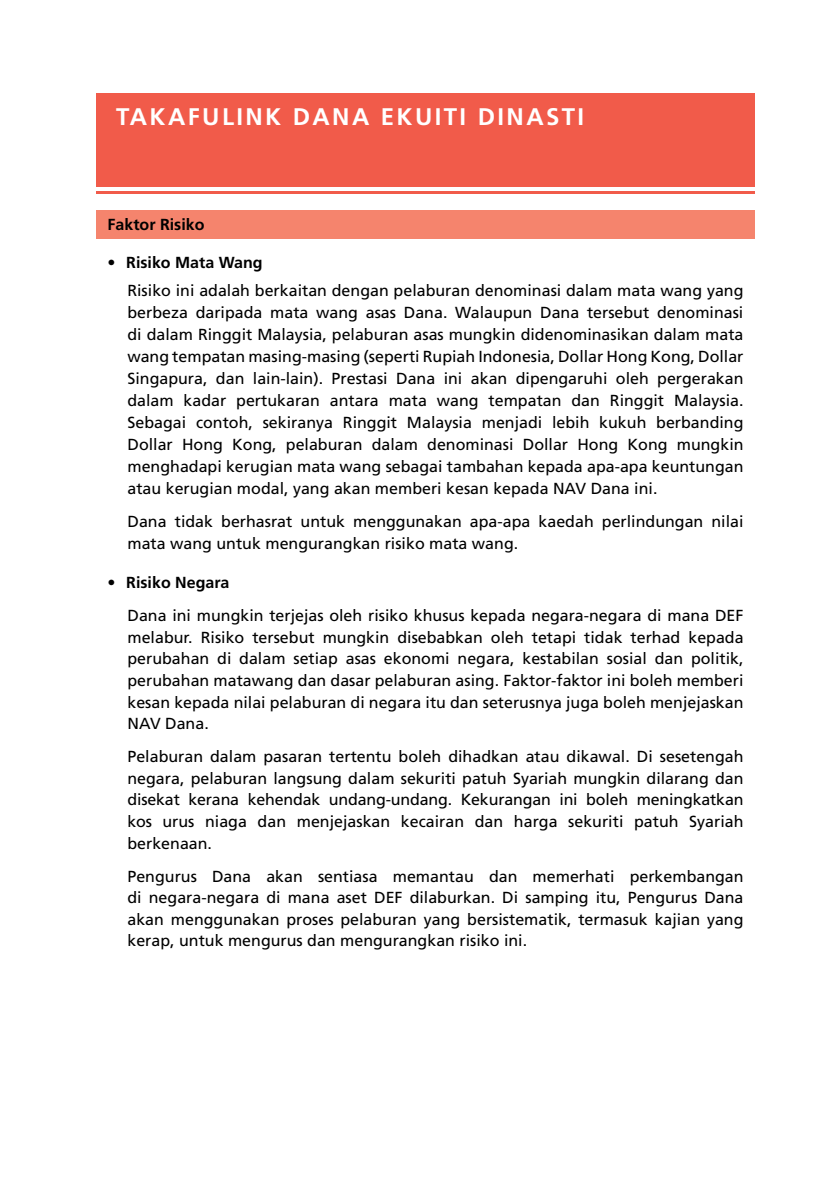
<style>
.page{position:relative;width:840px;height:1191px;background:#fff}
.page>*{position:absolute;margin:0;border:0;box-sizing:border-box;transform-origin:0 0}
.t1{font:700 24px "Frutiger";letter-spacing:.1em;color:#fff}
.t2{font:16px/21.6px "Frutiger";color:#000;text-align:justify}
.t3{font:700 16px "Frutiger";color:#000}
</style>
<div class="page">
<div style="left:96px;top:93px;width:658px;height:94px;background:#f15b4a"></div>
<hr style="left:96px;top:191px;width:658px;height:3px;background:#f15b4a">
<div style="left:96px;top:211px;width:658px;height:28px;background:#f5846d"></div>
<h1 class="t1" style="left:116px;top:103px;width:469px">TAKAFULINK DANA EKUITI DINASTI</h1>
<p class="t3" style="left:107px;top:215px;width:98px">Faktor Risiko</p>
<p class="t3" style="left:107px;top:253px;width:156px">• Risiko Mata Wang</p>
<p class="t2" style="left:127px;top:279px;width:617px">Risiko ini adalah berkaitan dengan pelaburan denominasi dalam mata wang yang berbeza daripada mata wang asas Dana. Walaupun Dana tersebut denominasi di dalam Ringgit Malaysia, pelaburan asas mungkin didenominasikan dalam mata wang tempatan masing-masing (seperti Rupiah Indonesia, Dollar Hong Kong, Dollar Singapura, dan lain-lain). Prestasi Dana ini akan dipengaruhi oleh pergerakan dalam kadar pertukaran antara mata wang tempatan dan Ringgit Malaysia.<br>Sebagai contoh, sekiranya Ringgit Malaysia menjadi lebih kukuh berbanding Dollar Hong Kong, pelaburan dalam denominasi Dollar Hong Kong mungkin menghadapi kerugian mata wang sebagai tambahan kepada apa-apa keuntungan atau kerugian modal, yang akan memberi kesan kepada NAV Dana ini.</p>
<p class="t2" style="left:127px;top:511px;width:617px">Dana tidak berhasrat untuk menggunakan apa-apa kaedah perlindungan nilai mata wang untuk mengurangkan risiko mata wang.</p>
<p class="t3" style="left:108px;top:573px;width:123px">• Risiko Negara</p>
<p class="t2" style="left:127px;top:605px;width:617px">Dana ini mungkin terjejas oleh risiko khusus kepada negara-negara di mana DEF melabur. Risiko tersebut mungkin disebabkan oleh tetapi tidak terhad kepada perubahan di dalam setiap asas ekonomi negara, kestabilan sosial dan politik, perubahan matawang dan dasar pelaburan asing. Faktor-faktor ini boleh memberi kesan kepada nilai pelaburan di negara itu dan seterusnya juga boleh menjejaskan NAV Dana.</p>
<p class="t2" style="left:127px;top:746px;width:617px">Pelaburan dalam pasaran tertentu boleh dihadkan atau dikawal. Di sesetengah negara, pelaburan langsung dalam sekuriti patuh Syariah mungkin dilarang dan disekat kerana kehendak undang-undang. Kekurangan ini boleh meningkatkan kos urus niaga dan menjejaskan kecairan dan harga sekuriti patuh Syariah berkenaan.</p>
<p class="t2" style="left:127px;top:865px;width:617px">Pengurus Dana akan sentiasa memantau dan memerhati perkembangan di negara-negara di mana aset DEF dilaburkan. Di samping itu, Pengurus Dana akan menggunakan proses pelaburan yang bersistematik, termasuk kajian yang kerap, untuk mengurus dan mengurangkan risiko ini.</p>
</div>
